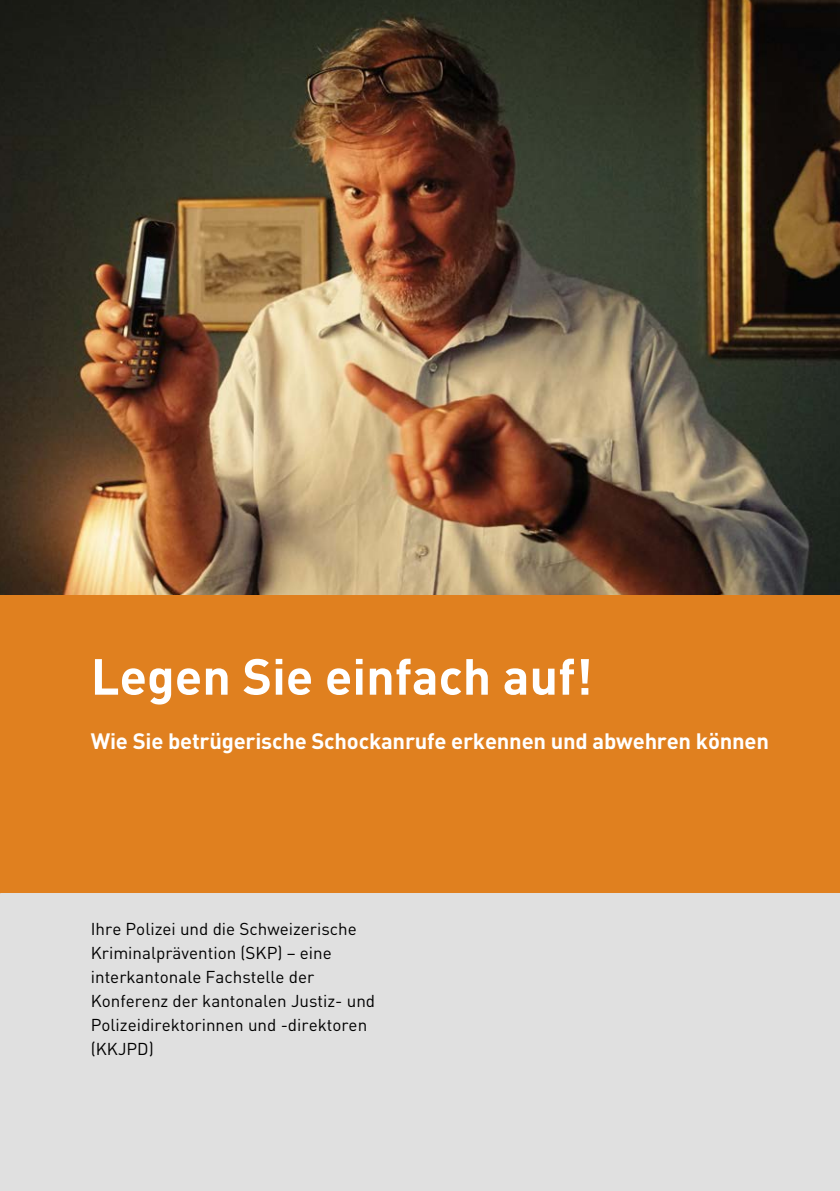
<style>
.page{position:relative;width:840px;height:1191px;background:#fff}
.page>*{position:absolute;margin:0;border:0;box-sizing:border-box;transform-origin:0 0}
.t1{font:700 50px "DIN";color:#fff}
.t2{font:700 22px "DIN";letter-spacing:-.01em;color:#fff}
.t3{font:17px/24px "DIN";color:#000}
</style>
<div class="page">
<img style="left:0;top:0;width:839px;height:595px">
<div style="left:0;top:893px;width:839px;height:298px;background:#e0e0e0"></div>
<div style="left:0;top:595px;width:839px;height:298px;background:#e0801f"></div>
<h1 class="t1" style="left:91px;top:644px;width:503px">Legen Sie einfach auf!</h1>
<p class="t2" style="left:91px;top:726px;width:679px">Wie Sie betrügerische Schockanrufe erkennen und abwehren können</p>
<p class="t3" style="left:91px;top:916px;width:286px">Ihre Polizei und die Schweizerische<br>Kriminalprävention (SKP) – eine interkantonale Fachstelle der<br>Konferenz der kantonalen Justiz- und<br>Polizeidirektorinnen und -direktoren (KKJPD)</p>
</div>
